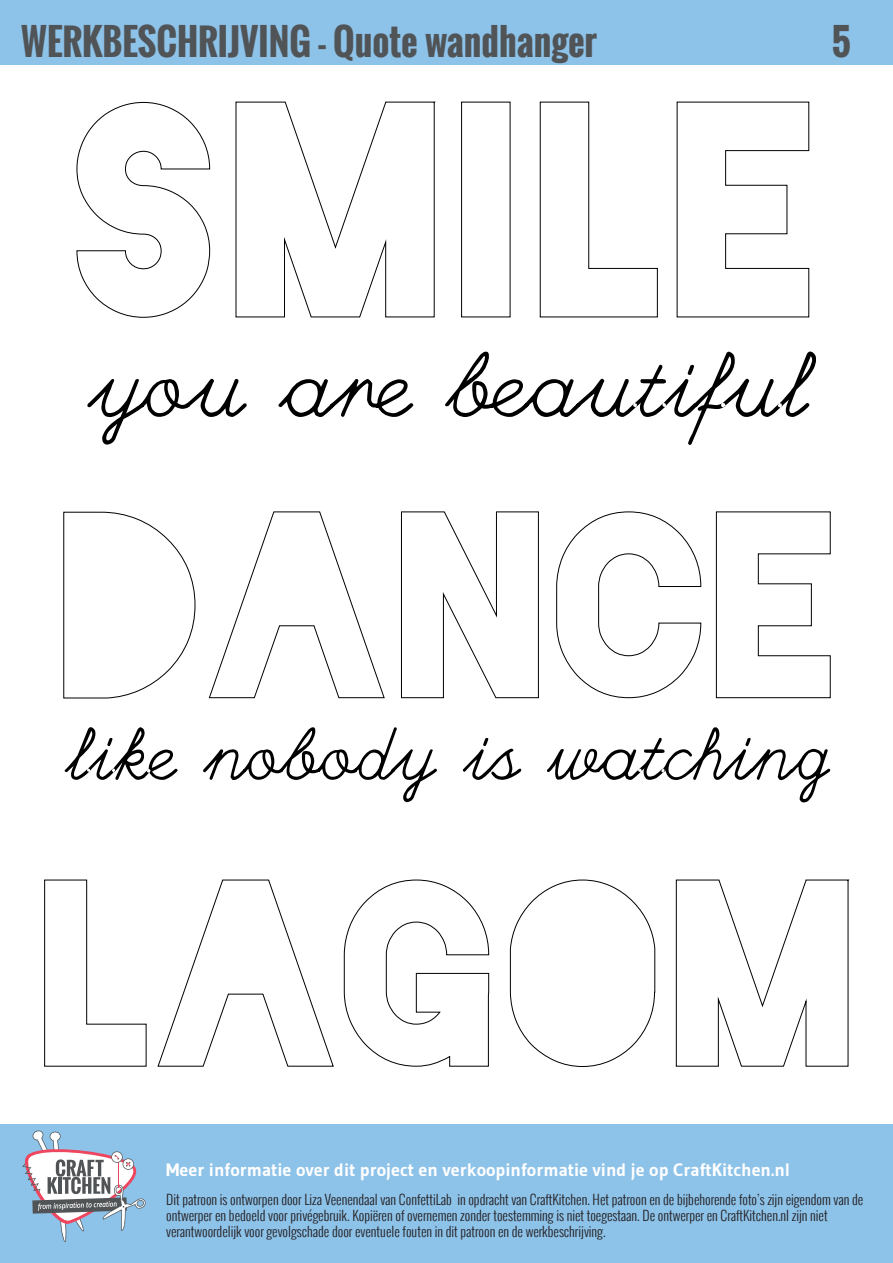
<style>
.page{position:relative;width:893px;height:1263px;background:#fff}
.page>*{position:absolute;margin:0;border:0;box-sizing:border-box;transform-origin:0 0}
.t1{font:700 36px "Oswald";color:#515456}
.t2{font:700 18px "Gudea";color:#fff}
.t3{font:300 13.5px/16.2px "Oswald";color:#231f20}
</style>
<div class="page">
<div style="left:0;top:1125px;width:893px;height:138px;background:#8dc2e9"></div>
<div style="left:0;top:0;width:893px;height:64px;background:#8dc2e9"></div>
<svg style="left:22px;top:1130px;width:124px;height:112px"></svg>
<svg style="left:677px;top:102px;width:132px;height:215px"></svg>
<svg style="left:540px;top:102px;width:118px;height:215px"></svg>
<div style="left:461px;top:102px;width:49px;height:215px;border:1px solid #000"></div>
<svg style="left:236px;top:102px;width:200px;height:215px"></svg>
<svg style="left:76px;top:102px;width:134px;height:216px"></svg>
<svg style="left:87px;top:352px;width:601px;height:93px"></svg>
<svg style="left:688px;top:351px;width:128px;height:94px"></svg>
<svg style="left:716px;top:511px;width:115px;height:187px"></svg>
<svg style="left:556px;top:511px;width:145px;height:187px"></svg>
<svg style="left:401px;top:511px;width:138px;height:187px"></svg>
<svg style="left:209px;top:511px;width:176px;height:187px"></svg>
<svg style="left:63px;top:512px;width:132px;height:186px"></svg>
<svg style="left:65px;top:727px;width:765px;height:75px"></svg>
<svg style="left:676px;top:879px;width:173px;height:187px"></svg>
<svg style="left:510px;top:879px;width:145px;height:188px"></svg>
<svg style="left:344px;top:879px;width:145px;height:187px"></svg>
<svg style="left:158px;top:879px;width:176px;height:188px"></svg>
<svg style="left:44px;top:879px;width:103px;height:187px"></svg>
<p class="t1" style="left:21px;top:14px;width:577px">WERKBESCHRIJVING - Quote wandhanger</p>
<p class="t1" style="left:831px;top:14px;width:21px">5</p>
<p class="t2" style="left:166px;top:1159px;width:626px">Meer informatie over dit project en verkoopinformatie vind je op CraftKitchen.nl</p>
<p class="t3" style="left:166px;top:1191px;width:698px">Dit patroon is ontworpen door Liza Veenendaal van ConfettiLab in opdracht van CraftKitchen. Het patroon en de bijbehorende foto’s zijn eigendom van de ontwerper en bedoeld voor privégebruik. Kopiëren of overnemen zonder toestemming is niet toegestaan. De ontwerper en CraftKitchen.nl zijn niet</p>
<p class="t3" style="left:166px;top:1223px;width:441px">verantwoordelijk voor gevolgschade door eventuele fouten in dit patroon en de werkbeschrijving.</p>
</div>
